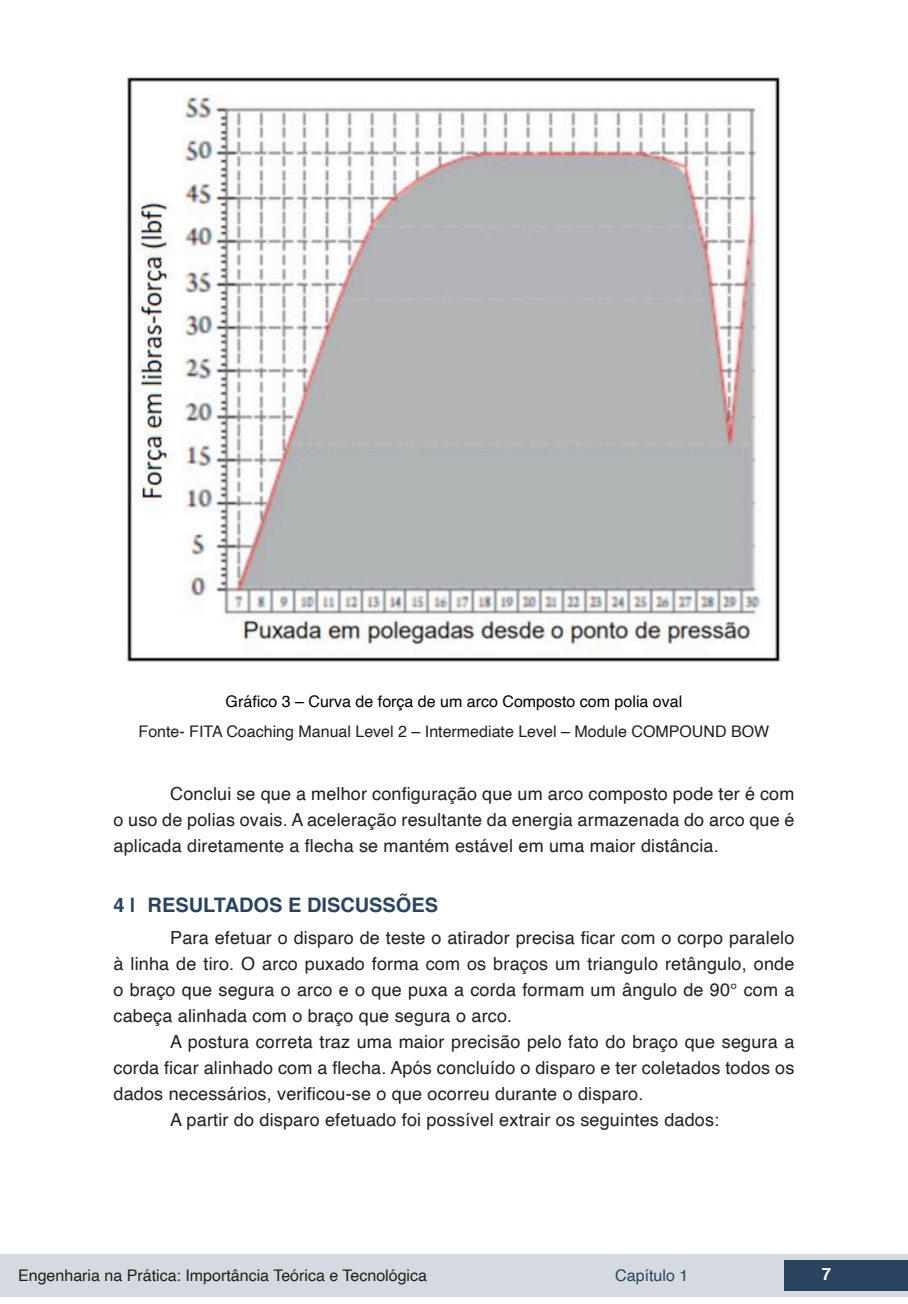
<style>
.page{position:relative;width:908px;height:1304px;background:#fff}
.page>*{position:absolute;margin:0;border:0;box-sizing:border-box;transform-origin:0 0}
.t1{font:700 20px "Helvetica";color:#2a435e}
.txt{font:18px/26px "Helvetica";letter-spacing:.01em;color:#231f20;text-align:justify}
.t2{font:700 16.8px "Helvetica";color:#fff}
.fonte_tab_gra_imag{font:16px "Helvetica";color:#231f20}
.info_tab_graf_imag{font:16px "Helvetica";color:#000}
.t3{font:16px "Helvetica";color:#2a435e}
</style>
<div class="page">
<div style="left:0;top:1254px;width:906px;height:43px;background:#d4dadf"></div>
<div style="left:784px;top:1261px;width:123px;height:30px;background:#2a435e"></div>
<img style="left:127px;top:77px;width:654px;height:585px">
<p class="info_tab_graf_imag" style="left:225px;top:689px;width:458px">Gráfico 3 – Curva de força de um arco Composto com polia oval</p>
<p class="fonte_tab_gra_imag" style="left:138px;top:719px;width:632px">Fonte- FITA Coaching Manual Level 2 – Intermediate Level – Module COMPOUND BOW</p>
<p class="txt" style="left:113px;top:781px;width:682px;text-indent:57px">Conclui se que a melhor configuração que um arco composto pode ter é com o uso de polias ovais. A aceleração resultante da energia armazenada do arco que é aplicada diretamente a flecha se mantém estável em uma maior distância.</p>
<p class="t1" style="left:113px;top:889px;width:326px">4 | RESULTADOS E DISCUSSÕES</p>
<p class="txt" style="left:113px;top:925px;width:682px;text-indent:57px">Para efetuar o disparo de teste o atirador precisa ficar com o corpo paralelo à linha de tiro. O arco puxado forma com os braços um triangulo retângulo, onde o braço que segura o arco e o que puxa a corda formam um ângulo de 90° com a cabeça alinhada com o braço que segura o arco.</p>
<p class="txt" style="left:113px;top:1029px;width:682px;text-indent:57px">A postura correta traz uma maior precisão pelo fato do braço que segura a corda ficar alinhado com a flecha. Após concluído o disparo e ter coletados todos os dados necessários, verificou-se o que ocorreu durante o disparo.</p>
<p class="txt" style="left:170px;top:1107px;width:550px">A partir do disparo efetuado foi possível extrair os seguintes dados:</p>
<p class="fonte_tab_gra_imag" style="left:18px;top:1263px;width:410px">Engenharia na Prática: Importância Teórica e Tecnológica</p>
<p class="t3" style="left:615px;top:1263px;width:74px">Capítulo 1</p>
<p class="t2" style="left:821px;top:1261px;width:11px">7</p>
</div>
